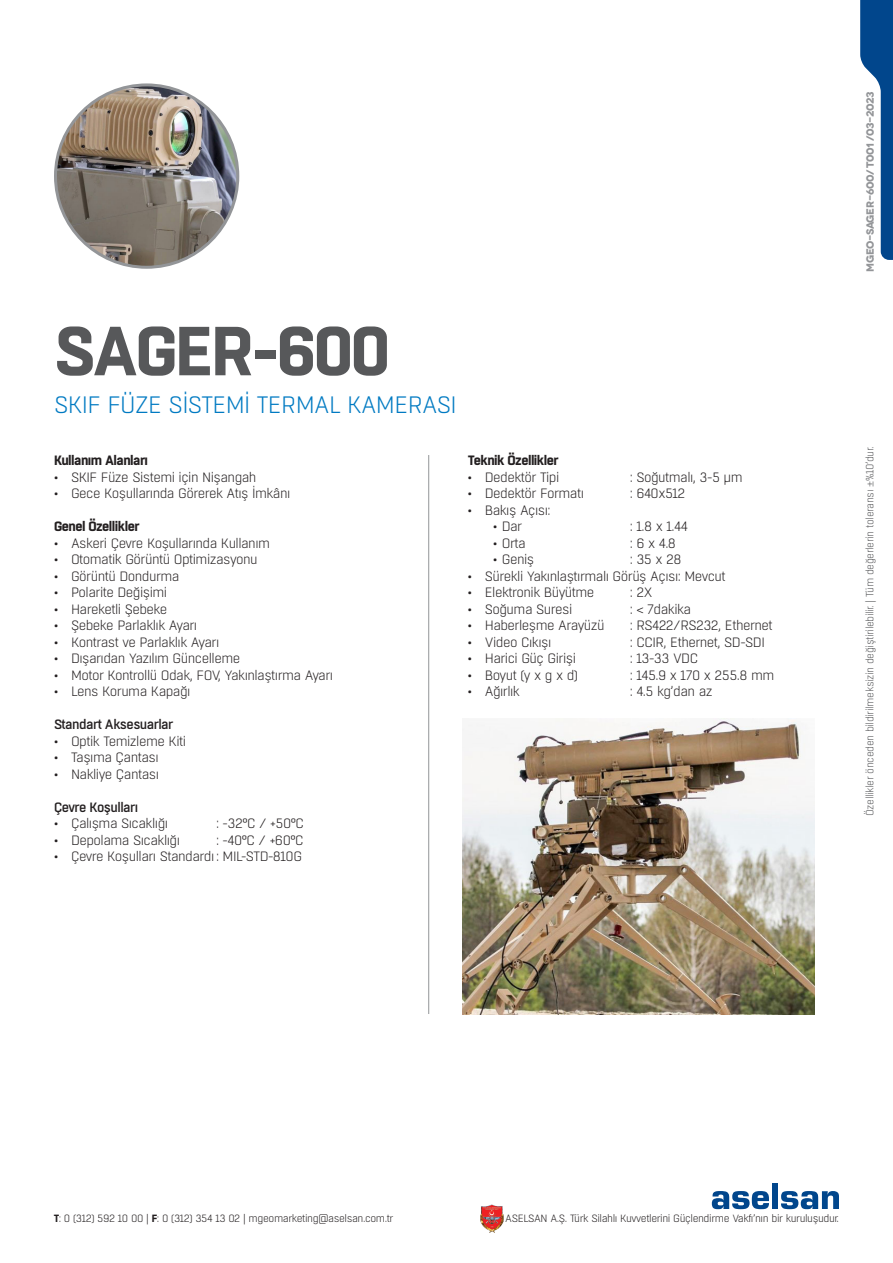
<style>
.page{position:relative;width:893px;height:1263px;background:#fff}
.page>*{position:absolute;margin:0;border:0;box-sizing:border-box;transform-origin:0 0}
.t1{font:700 69.15px "Boxed";letter-spacing:-.04em;color:#57585a}
.t2{font:300 23.7px "Boxed";letter-spacing:-.03em;color:#007ac2}
.t3{font:300 13.5px "Boxed";letter-spacing:-.04em;color:#231f20}
.sda{font:700 13.5px "Boxed";letter-spacing:-.04em;color:#231f20}
.t4{font:500 13.5px "Boxed";letter-spacing:-.04em;color:#231f20}
.t5{font:300 10.5px "Boxed";letter-spacing:-.04em;color:#231f20}
.t6{font:300 10.5px "Boxed";letter-spacing:-.04em;color:#57585a}
.t7{font:700 10.5px "Novecentowide";letter-spacing:-.04em;color:#939598}
.s1{font-family:"Minion Pro";font-weight:400}
.s2{font-weight:700}
</style>
<div class="page">
<img style="left:480px;top:1204px;width:23px;height:28px">
<svg style="left:712px;top:1191px;width:57px;height:18px"></svg>
<div style="left:772px;top:1183px;width:6px;height:26px;background:#01468c"></div>
<svg style="left:781px;top:1191px;width:58px;height:18px"></svg>
<svg style="left:860px;top:0;width:33px;height:260px"></svg>
<hr style="left:428px;top:455px;width:1px;height:559px;background:#939598">
<img style="left:56px;top:85px;width:182px;height:182px;border-radius:91px">
<img style="left:462px;top:719px;width:353px;height:295px">
<p class="t1" style="left:54px;top:305px;width:338px">SAGER-600</p>
<p class="t2" style="left:54px;top:390px;width:404px">SKIF FÜZE SİSTEMİ TERMAL KAMERASI</p>
<p class="sda" style="left:54px;top:451px;width:96px">Kullanım Alanları</p>
<p class="t3" style="left:54px;top:469px;width:204px">• SKIF Füze Sistemi için Nişangah</p>
<p class="t3" style="left:54px;top:485px;width:238px">• Gece Koşullarında Görerek Atış İmkânı</p>
<p class="sda" style="left:54px;top:517px;width:87px">Genel Özellikler</p>
<p class="t3" style="left:54px;top:535px;width:218px">• Askeri Çevre Koşullarında Kullanım</p>
<p class="t3" style="left:54px;top:551px;width:205px">• Otomatik Görüntü Optimizasyonu</p>
<p class="t3" style="left:54px;top:568px;width:127px">• Görüntü Dondurma</p>
<p class="t3" style="left:54px;top:584px;width:115px">• Polarite Değişimi</p>
<p class="t3" style="left:54px;top:601px;width:115px">• Hareketli Şebeke</p>
<p class="t3" style="left:54px;top:617px;width:145px">• Şebeke Parlaklık Ayarı</p>
<p class="t3" style="left:54px;top:634px;width:167px">• Kontrast ve Parlaklık Ayarı</p>
<p class="t3" style="left:54px;top:650px;width:188px">• Dışarıdan Yazılım Güncelleme</p>
<p class="t3" style="left:54px;top:667px;width:281px">• Motor Kontrollü Odak, FOV, Yakınlaştırma Ayarı</p>
<p class="t3" style="left:54px;top:683px;width:138px">• Lens Koruma Kapağı</p>
<p class="t4" style="left:54px;top:716px;width:121px">Standart Aksesuarlar</p>
<p class="t3" style="left:54px;top:733px;width:134px">• Optik Temizleme Kiti</p>
<p class="t3" style="left:54px;top:749px;width:106px">• Taşıma Çantası</p>
<p class="t3" style="left:54px;top:766px;width:107px">• Nakliye Çantası</p>
<p class="t4" style="left:54px;top:798px;width:86px">Çevre Koşulları</p>
<p class="t3" style="left:54px;top:815px;width:116px">• Çalışma Sıcaklığı</p>
<p class="t3" style="left:216px;top:815px;width:90px">: -32°C / +50°C</p>
<p class="t3" style="left:54px;top:832px;width:128px">• Depolama Sıcaklığı</p>
<p class="t3" style="left:216px;top:832px;width:89px">: -40°C / +60°C</p>
<p class="t3" style="left:54px;top:848px;width:250px">• Çevre Koşulları Standardı : MIL-STD-810G</p>
<p class="sda" style="left:468px;top:451px;width:92px">Teknik Özellikler</p>
<p class="t3" style="left:468px;top:469px;width:93px">• Dedektör Tipi</p>
<p class="t3" style="left:630px;top:469px;width:114px">: Soğutmalı, 3-5 μm</p>
<p class="t3" style="left:468px;top:485px;width:118px">• Dedektör Formatı</p>
<p class="t3" style="left:630px;top:485px;width:57px">: 640x512</p>
<p class="t3" style="left:468px;top:502px;width:85px">• Bakış Açısı:</p>
<p class="t3" style="left:493px;top:518px;width:31px">• Dar</p>
<p class="t3" style="left:630px;top:518px;width:59px">: 1.8 x 1.44</p>
<p class="t3" style="left:493px;top:535px;width:34px">• Orta</p>
<p class="t3" style="left:630px;top:535px;width:48px">: 6 x 4.8</p>
<p class="t3" style="left:493px;top:551px;width:43px">• Geniş</p>
<p class="t3" style="left:630px;top:551px;width:53px">: 35 x 28</p>
<p class="t3" style="left:468px;top:568px;width:259px">• Sürekli Yakınlaştırmalı Görüş Açısı: Mevcut</p>
<p class="t3" style="left:468px;top:584px;width:128px">• Elektronik Büyütme</p>
<p class="t3" style="left:630px;top:584px;width:24px">: 2X</p>
<p class="t3" style="left:468px;top:601px;width:106px">• Soğuma Suresi</p>
<p class="t3" style="left:630px;top:601px;width:63px">: &lt; 7dakika</p>
<p class="t3" style="left:468px;top:617px;width:138px">• Haberleşme Arayüzü</p>
<p class="t3" style="left:630px;top:617px;width:145px">: RS422/RS232, Ethernet</p>
<p class="t3" style="left:468px;top:634px;width:85px">• Video Cıkışı</p>
<p class="t3" style="left:630px;top:634px;width:137px">: CCIR, Ethernet, SD-SDI</p>
<p class="t3" style="left:468px;top:650px;width:110px">• Harici Güç Girişi</p>
<p class="t3" style="left:630px;top:650px;width:70px">: 13-33 VDC</p>
<p class="t3" style="left:468px;top:667px;width:112px">• Boyut (y x g x d)</p>
<p class="t3" style="left:630px;top:667px;width:146px">: 145.9 x 170 x 255.8 mm</p>
<p class="t3" style="left:468px;top:683px;width:54px">• Ağırlık</p>
<p class="t3" style="left:630px;top:683px;width:84px">: 4.5 kg’dan az</p>
<p class="t7" style="left:864px;top:272px;width:182px;rotate:-90deg">MGEO-SAGER-600/ T001 /03-2023</p>
<p class="t6" style="left:863px;top:816px;width:371px;rotate:-90deg">Özellikler önceden bildirilmeksizin değiştirilebilir. | Tüm değerlerin toleransı <span class="s1">±</span>%10’dur.</p>
<p class="t5" style="left:54px;top:1212px;width:341px"><span class="s2">T</span>: 0 (312) 592 10 00 | <span class="s2">F</span>: 0 (312) 354 13 02 | mgeomarketing@aselsan.com.tr</p>
<p class="t5" style="left:505px;top:1212px;width:335px">ASELSAN A.Ş. Türk Silahlı Kuvvetlerini Güçlendirme Vakfı’nın bir kuruluşudur.</p>
</div>
